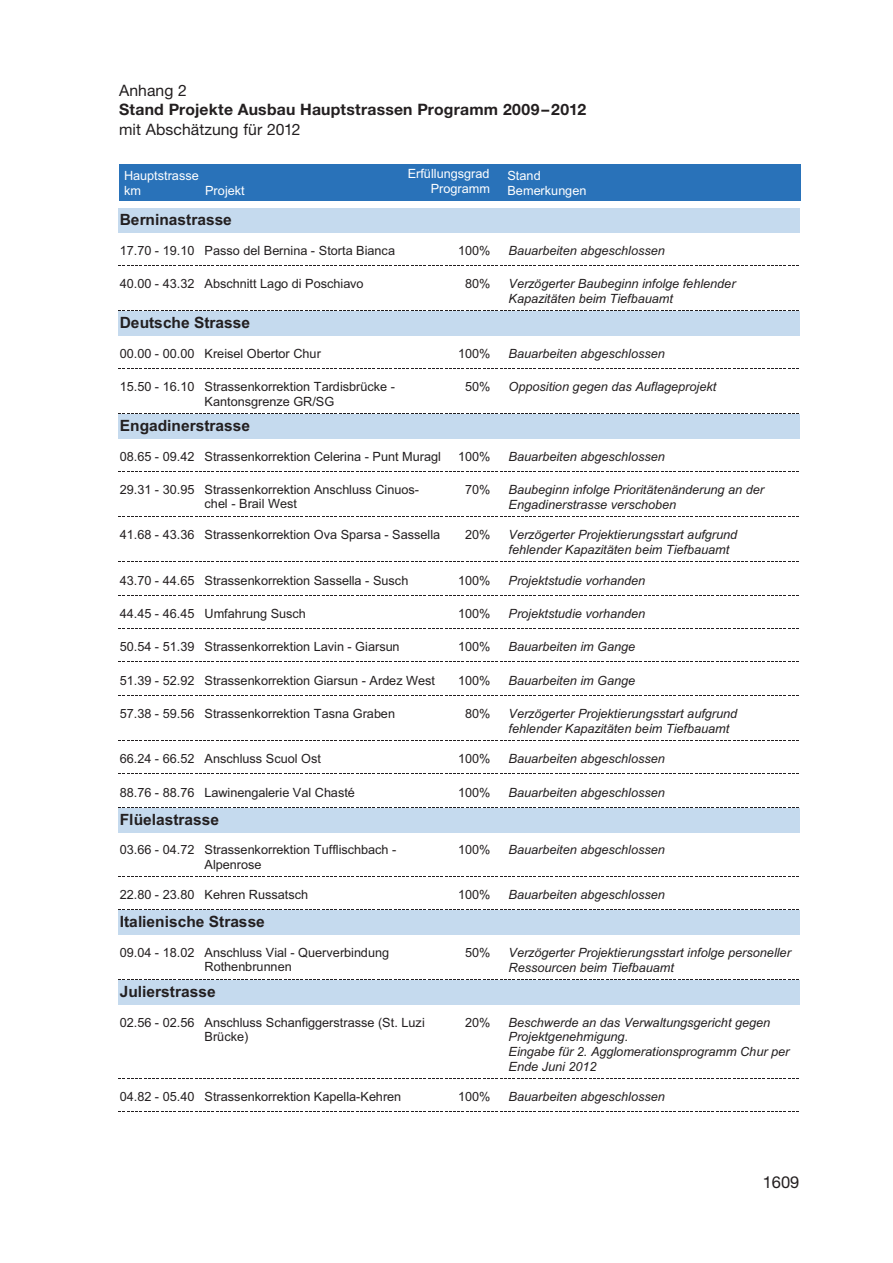
<style>
.page{position:relative;width:893px;height:1263px;background:#fff}
.page>*{position:absolute;margin:0;border:0;box-sizing:border-box;transform-origin:0 0}
.t1{font:700 16.95px "Arial";color:#231f20}
.t2{font:16.5px "Helvetica Neue LT Std";color:#231f20}
.t3{font:700 15.75px "Helvetica Neue LT Std";letter-spacing:.015em;color:#231f20}
.t4{font:15.75px "Helvetica Neue LT Std";color:#231f20}
.t5{font:700 15.6px "Arial";color:#231f20}
.t6{font:14.1px "Arial";color:#231f20}
.t7{font:12.75px/14.5px "Arial";color:#231f20}
.t8{font:italic 12.75px/14.7px "Arial";color:#231f20}
.t9{font:12.75px/14.5px "Arial";color:#fff}
</style>
<div class="page">
<div style="left:119px;top:165px;width:681px;height:36px;background:#2972b9"></div>
<div style="left:119px;top:209px;width:681px;height:24px;background:#c5daee"></div>
<svg style="left:119px;top:311px;width:680px;height:1px"></svg>
<div style="left:119px;top:312px;width:681px;height:24px;background:#c5daee"></div>
<svg style="left:119px;top:413px;width:680px;height:1px"></svg>
<div style="left:119px;top:414px;width:681px;height:25px;background:#c5daee"></div>
<svg style="left:119px;top:471px;width:680px;height:1px"></svg>
<svg style="left:119px;top:516px;width:680px;height:1px"></svg>
<svg style="left:119px;top:595px;width:680px;height:1px"></svg>
<svg style="left:119px;top:628px;width:680px;height:1px"></svg>
<svg style="left:119px;top:695px;width:680px;height:1px"></svg>
<svg style="left:119px;top:740px;width:680px;height:1px"></svg>
<svg style="left:119px;top:807px;width:680px;height:1px"></svg>
<div style="left:119px;top:808px;width:681px;height:24px;background:#c5daee"></div>
<svg style="left:119px;top:876px;width:680px;height:1px"></svg>
<svg style="left:119px;top:910px;width:680px;height:1px"></svg>
<div style="left:119px;top:911px;width:681px;height:24px;background:#c5daee"></div>
<svg style="left:119px;top:979px;width:680px;height:1px"></svg>
<div style="left:119px;top:980px;width:681px;height:24px;background:#c5daee"></div>
<svg style="left:119px;top:1078px;width:680px;height:1px"></svg>
<p class="t4" style="left:119px;top:81px;width:69px">Anhang 2</p>
<p class="t3" style="left:119px;top:100px;width:469px">Stand Projekte Ausbau Hauptstrassen Programm 2009–2012</p>
<p class="t4" style="left:119px;top:120px;width:183px">mit Abschätzung für 2012</p>
<p class="t6" style="left:120px;top:85px;width:62px">Anhang 2</p>
<p class="t6" style="left:120px;top:125px;width:162px">mit Abschätzung für 2012</p>
<h1 class="t1" style="left:120px;top:105px;width:494px">Stand Projekte Ausbau Hauptstrassen Programm 2009 - 2012</h1>
<p class="t9" style="left:408px;top:166px;width:84px;text-align:right">Erfüllungsgrad<br>Programm</p>
<p class="t9" style="left:507px;top:169px;width:81px">Stand<br>Bemerkungen</p>
<p class="t9" style="left:124px;top:169px;width:76px">Hauptstrasse km</p>
<p class="t9" style="left:205px;top:183px;width:41px">Projekt</p>
<p class="t5" style="left:120px;top:209px;width:114px">Berninastrasse</p>
<p class="t7" style="left:120px;top:243px;width:277px">17.70 - 19.10 Passo del Bernina - Storta Bianca</p>
<p class="t7" style="left:458px;top:243px;width:34px">100%</p>
<p class="t8" style="left:509px;top:243px;width:158px">Bauarbeiten abgeschlossen</p>
<p class="t7" style="left:120px;top:277px;width:245px">40.00 - 43.32 Abschnitt Lago di Poschiavo</p>
<p class="t8" style="left:509px;top:277px;width:228px">Verzögerter Baubeginn infolge fehlender<br>Kapazitäten beim Tiefbauamt</p>
<p class="t7" style="left:465px;top:277px;width:27px">80%</p>
<p class="t5" style="left:120px;top:312px;width:132px">Deutsche Strasse</p>
<p class="t7" style="left:120px;top:346px;width:203px">00.00 - 00.00 Kreisel Obertor Chur</p>
<p class="t7" style="left:458px;top:346px;width:34px">100%</p>
<p class="t8" style="left:509px;top:346px;width:158px">Bauarbeiten abgeschlossen</p>
<p class="t7" style="left:205px;top:380px;width:192px">Strassenkorrektion Tardisbrücke -<br>Kantonsgrenze GR/SG</p>
<p class="t7" style="left:120px;top:380px;width:76px">15.50 - 16.10</p>
<p class="t7" style="left:465px;top:380px;width:27px">50%</p>
<p class="t8" style="left:509px;top:380px;width:209px">Opposition gegen das Auflageprojekt</p>
<p class="t5" style="left:120px;top:415px;width:132px">Engadinerstrasse</p>
<p class="t7" style="left:120px;top:449px;width:323px">08.65 - 09.42 Strassenkorrektion Celerina - Punt Muragl</p>
<p class="t7" style="left:458px;top:449px;width:34px">100%</p>
<p class="t8" style="left:509px;top:449px;width:158px">Bauarbeiten abgeschlossen</p>
<p class="t7" style="left:205px;top:482px;width:216px">Strassenkorrektion Anschluss Cinuos&shy;chel - Brail West</p>
<p class="t7" style="left:465px;top:482px;width:27px">70%</p>
<p class="t7" style="left:120px;top:482px;width:76px">29.31 - 30.95</p>
<p class="t8" style="left:509px;top:482px;width:257px">Baubeginn infolge Prioritätenänderung an der<br>Engadinerstrasse verschoben</p>
<p class="t7" style="left:465px;top:528px;width:27px">20%</p>
<p class="t7" style="left:120px;top:528px;width:322px">41.68 - 43.36 Strassenkorrektion Ova Sparsa - Sassella</p>
<p class="t8" style="left:509px;top:528px;width:230px">Verzögerter Projektierungsstart aufgrund fehlender Kapazitäten beim Tiefbauamt</p>
<p class="t7" style="left:120px;top:573px;width:290px">43.70 - 44.65 Strassenkorrektion Sassella - Susch</p>
<p class="t7" style="left:458px;top:573px;width:34px">100%</p>
<p class="t8" style="left:509px;top:573px;width:138px">Projektstudie vorhanden</p>
<p class="t7" style="left:120px;top:606px;width:188px">44.45 - 46.45 Umfahrung Susch</p>
<p class="t7" style="left:458px;top:606px;width:34px">100%</p>
<p class="t8" style="left:509px;top:606px;width:138px">Projektstudie vorhanden</p>
<p class="t7" style="left:120px;top:640px;width:281px">50.54 - 51.39 Strassenkorrektion Lavin - Giarsun</p>
<p class="t7" style="left:458px;top:640px;width:34px">100%</p>
<p class="t8" style="left:509px;top:640px;width:128px">Bauarbeiten im Gange</p>
<p class="t7" style="left:120px;top:673px;width:317px">51.39 - 52.92 Strassenkorrektion Giarsun - Ardez West</p>
<p class="t7" style="left:458px;top:673px;width:34px">100%</p>
<p class="t8" style="left:509px;top:673px;width:128px">Bauarbeiten im Gange</p>
<p class="t7" style="left:120px;top:706px;width:277px">57.38 - 59.56 Strassenkorrektion Tasna Graben</p>
<p class="t8" style="left:509px;top:706px;width:230px">Verzögerter Projektierungsstart aufgrund fehlender Kapazitäten beim Tiefbauamt</p>
<p class="t7" style="left:465px;top:706px;width:27px">80%</p>
<p class="t7" style="left:120px;top:752px;width:203px">66.24 - 66.52 Anschluss Scuol Ost</p>
<p class="t7" style="left:458px;top:752px;width:34px">100%</p>
<p class="t8" style="left:509px;top:752px;width:158px">Bauarbeiten abgeschlossen</p>
<p class="t7" style="left:120px;top:785px;width:237px">88.76 - 88.76 Lawinengalerie Val Chasté</p>
<p class="t7" style="left:458px;top:785px;width:34px">100%</p>
<p class="t8" style="left:509px;top:785px;width:158px">Bauarbeiten abgeschlossen</p>
<p class="t5" style="left:120px;top:809px;width:101px">Flüelastrasse</p>
<p class="t7" style="left:205px;top:843px;width:193px">Strassenkorrektion Tufflischbach -<br>Alpenrose</p>
<p class="t7" style="left:120px;top:843px;width:76px">03.66 - 04.72</p>
<p class="t7" style="left:458px;top:843px;width:34px">100%</p>
<p class="t8" style="left:509px;top:843px;width:158px">Bauarbeiten abgeschlossen</p>
<p class="t7" style="left:120px;top:887px;width:190px">22.80 - 23.80 Kehren Russatsch</p>
<p class="t7" style="left:458px;top:887px;width:34px">100%</p>
<p class="t8" style="left:509px;top:887px;width:158px">Bauarbeiten abgeschlossen</p>
<p class="t5" style="left:120px;top:911px;width:147px">Italienische Strasse</p>
<p class="t7" style="left:205px;top:945px;width:186px">Anschluss Vial - Querverbindung<br>Rothenbrunnen</p>
<p class="t7" style="left:120px;top:945px;width:76px">09.04 - 18.02</p>
<p class="t8" style="left:509px;top:945px;width:284px">Verzögerter Projektierungsstart infolge personeller<br>Ressourcen beim Tiefbauamt</p>
<p class="t7" style="left:465px;top:945px;width:27px">50%</p>
<p class="t5" style="left:120px;top:981px;width:97px">Julierstrasse</p>
<p class="t7" style="left:205px;top:1015px;width:222px">Anschluss Schanfiggerstrasse (St. Luzi<br>Brücke)</p>
<p class="t7" style="left:465px;top:1015px;width:27px">20%</p>
<p class="t7" style="left:120px;top:1015px;width:76px">02.56 - 02.56</p>
<p class="t8" style="left:509px;top:1015px;width:282px">Beschwerde an das Verwaltungsgericht gegen<br>Projektgenehmigung.<br>Eingabe für 2. Agglomerationsprogramm Chur per<br>Ende Juni 2012</p>
<p class="t7" style="left:120px;top:1090px;width:283px">04.82 - 05.40 Strassenkorrektion Kapella-Kehren</p>
<p class="t7" style="left:458px;top:1090px;width:34px">100%</p>
<p class="t8" style="left:509px;top:1090px;width:158px">Bauarbeiten abgeschlossen</p>
<p class="t2" style="left:763px;top:1172px;width:38px">1609</p>
</div>
